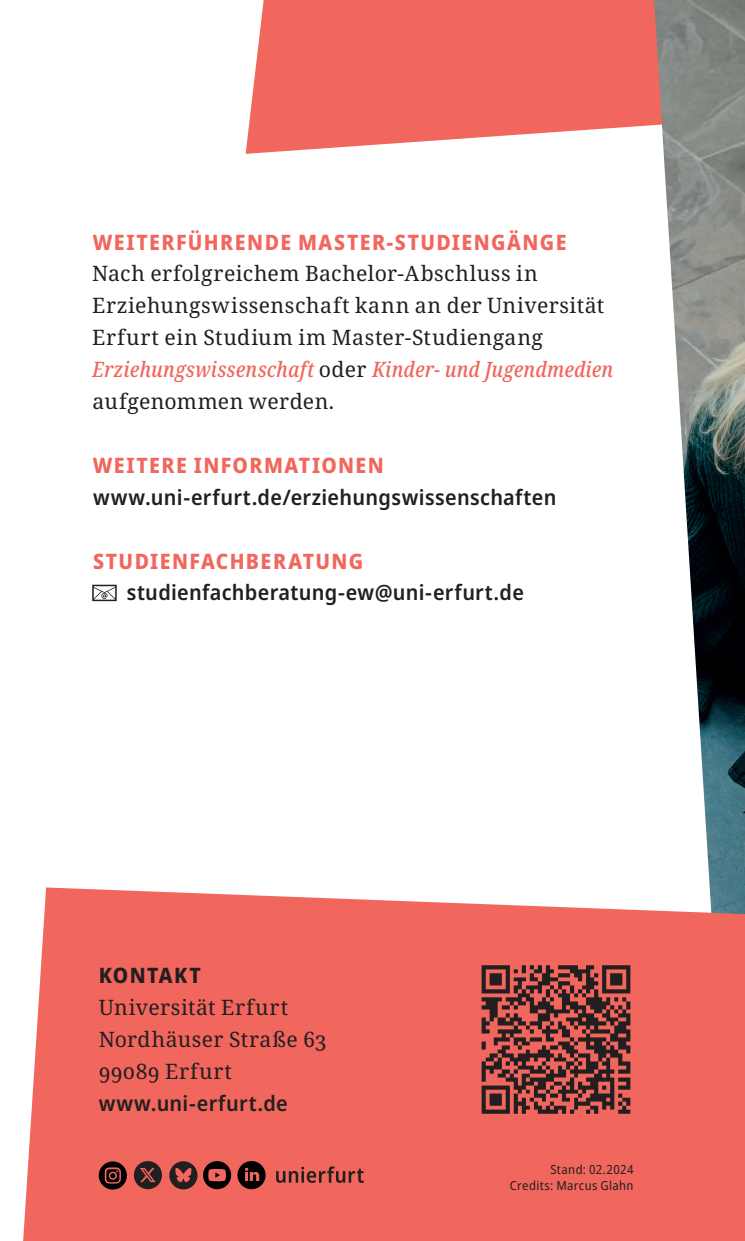
<style>
.page{position:relative;width:745px;height:1241px;background:#fff}
.page>*{position:absolute;margin:0;border:0;box-sizing:border-box;transform-origin:0 0}
.t1{font:21.25px/32px "Noto Serif";letter-spacing:.02em;color:#231f20}
.t2{font:600 semi-condensed 21.25px "Noto Sans";letter-spacing:.015em;color:#231f20}
.t3{font:800 semi-condensed 21.25px "Noto Sans";letter-spacing:.065em;color:#f1665d}
.t4{font:800 semi-condensed 21.25px "Noto Sans";letter-spacing:.06em;color:#231f20}
.t5{font:semi-condensed 12.5px/15.5px "Noto Sans";letter-spacing:.025em;color:#231f20;text-align:right}
.s1{font-weight:500;font-style:italic;font-stretch:condensed;color:#f1665d}
</style>
<div class="page">
<svg style="left:245px;top:0;width:408px;height:154px;background:#f27870"></svg>
<img style="left:653px;top:0;width:91px;height:887px">
<div style="left:23px;top:887px;width:721px;height:353px;background:#f1665d"></div>
<img style="left:474px;top:956px;width:163px;height:165px">
<svg style="left:92px;top:584px;width:25px;height:17px"></svg>
<svg style="left:99px;top:1161px;width:28px;height:28px"></svg>
<svg style="left:203px;top:1160px;width:28px;height:28px"></svg>
<svg style="left:276px;top:1166px;width:87px;height:16px"></svg>
<svg style="left:134px;top:1160px;width:28px;height:28px"></svg>
<svg style="left:169px;top:1161px;width:28px;height:28px"></svg>
<div style="left:237px;top:1160px;width:28px;height:28px;background:#000;border-radius:50%"></div>
<svg style="left:245px;top:1167px;width:14px;height:13px"></svg>
<p class="t3" style="left:93px;top:226px;width:475px">WEITERFÜHRENDE MASTER-STUDIENGÄNGE</p>
<p class="t1" style="left:92px;top:258px;width:522px">Nach erfolgreichem Bachelor-Abschluss in Erziehungswissenschaft kann an der Universität Erfurt ein Studium im Master-Studiengang <span class="s1">Erziehungswissenschaft</span> oder <span class="s1">Kinder- und Jugendmedien </span>aufgenommen werden.</p>
<p class="t3" style="left:93px;top:449px;width:292px">WEITERE INFORMATIONEN</p>
<p class="t2" style="left:93px;top:482px;width:464px">www.uni-erfurt.de/erziehungswissenschaften</p>
<p class="t3" style="left:93px;top:545px;width:271px">STUDIENFACHBERATUNG</p>
<p class="t2" style="left:127px;top:577px;width:398px">studienfachberatung-ew@uni-erfurt.de</p>
<p class="t4" style="left:99px;top:959px;width:104px">KONTAKT</p>
<p class="t1" style="left:99px;top:991px;width:228px">Universität Erfurt<br>Nordhäuser Straße 63<br>99089 Erfurt</p>
<p class="t2" style="left:99px;top:1087px;width:190px">www.uni-erfurt.de</p>
<p class="t5" style="left:509px;top:1161px;width:125px">Stand: 02.2024<br>Credits: Marcus Glahn</p>
</div>
